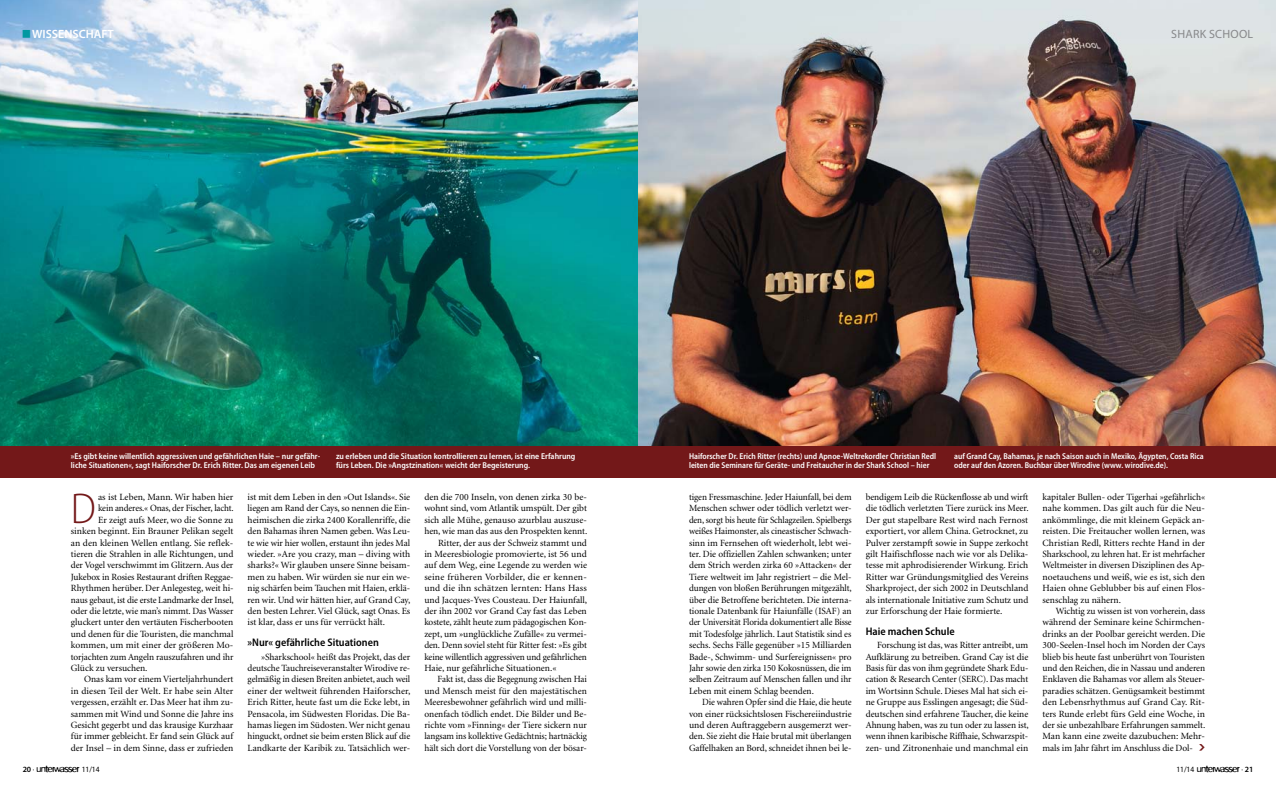
<style>
.page{position:relative;width:1276px;height:794px;background:#fff}
.page>*{position:absolute;margin:0;border:0;box-sizing:border-box;transform-origin:0 0}
.t1{font:300 semi-condensed 43.3px "Myriad Pro";color:#731819}
.t2{font:600 12px "Myriad Pro";color:#fff}
.t3{font:12px "Myriad Pro";letter-spacing:.02em;color:#87888a}
.t4{font:600 semi-condensed 11px "Myriad Pro";color:#000}
.t5{font:9.5px/11.4px "Minion";color:#000;text-align:justify}
.t6{font:9.5px/11.4px "Minion";color:#000;text-align:justify;scale:.96 1}
.t7{font:9.5px "Minion";letter-spacing:.02em;color:#000}
.t8{font:600 semi-condensed 8.5px/9.6px "Myriad Pro";color:#fff}
.t9{font:semi-condensed 8px "Myriad Pro";color:#000}
.s1{font-family:"Arrowdyn";font-weight:700;font-size:8px;color:#731819}
.s2{font-weight:600;font-stretch:normal}
.s3{font-family:"Unterwasser";font-stretch:normal;font-size:8.5px}
</style>
<div class="page">
<img style="left:0;top:0;width:1276px;height:446px">
<div style="left:0;top:446px;width:1276px;height:32px;background:#731819"></div>
<svg style="left:23px;top:30px;width:7px;height:8px"></svg>
<p class="t2" style="left:32px;top:27px;width:83px">WISSENSCHAFT</p>
<p class="t3" style="left:1171px;top:27px;width:83px">SHARK SCHOOL</p>
<p class="t8" style="left:71px;top:451px;width:251px">»Es gibt keine willentlich aggressiven und gefährlichen Haie – nur gefähr&shy;liche Situationen«, sagt Haiforscher Dr. Erich Ritter. Das am eigenen Leib</p>
<p class="t8" style="left:336px;top:451px;width:241px">zu erleben und die Situation kontrollieren zu lernen, ist eine Erfahrung fürs Leben. Die »Angstzination« weicht der Begeisterung.</p>
<p class="t8" style="left:689px;top:451px;width:249px">Haiforscher Dr. Erich Ritter (rechts) und Apnoe-Weltrekordler Christian Redl leiten die Seminare für Geräte- und Freitaucher in der Shark School – hier</p>
<p class="t8" style="left:954px;top:451px;width:251px">auf Grand Cay, Bahamas, je nach Saison auch in Mexiko, Ägypten, Costa Rica oder auf den Azoren. Buchbar über Wirodive (www. wirodive.de).</p>
<h1 class="t1" style="left:71px;top:485px;width:27px">D</h1>
<p class="t5" style="left:98px;top:491px;width:137px">as ist Leben, Mann. Wir haben hier</p>
<p class="t6" style="left:98px;top:503px;width:143px">kein anderes.« Onas, der Fischer, lacht.</p>
<p class="t5" style="left:98px;top:514px;width:137px">Er zeigt aufs Meer, wo die Sonne zu</p>
<p class="t5" style="left:71px;top:526px;width:164px">sinken beginnt. Ein Brauner Pelikan segelt</p>
<p class="t5" style="left:71px;top:537px;width:164px">an den kleinen Wellen entlang. Sie reflek-</p>
<p class="t5" style="left:71px;top:548px;width:164px">tieren die Strahlen in alle Richtungen, und</p>
<p class="t5" style="left:71px;top:560px;width:164px">der Vogel verschwimmt im Glitzern. Aus der</p>
<p class="t5" style="left:71px;top:571px;width:164px">Jukebox in Rosies Restaurant driften Reggae-</p>
<p class="t5" style="left:71px;top:583px;width:164px">Rhythmen herüber. Der Anlegesteg, weit hi-</p>
<p class="t6" style="left:71px;top:594px;width:171px">naus gebaut, ist die erste Landmarke der Insel,</p>
<p class="t5" style="left:71px;top:605px;width:164px">oder die letzte, wie man’s nimmt. Das Wasser</p>
<p class="t5" style="left:71px;top:617px;width:164px">gluckert unter den vertäuten Fischerbooten</p>
<p class="t5" style="left:71px;top:628px;width:164px">und denen für die Touristen, die manchmal</p>
<p class="t5" style="left:71px;top:640px;width:164px">kommen, um mit einer der größeren Mo-</p>
<p class="t5" style="left:71px;top:651px;width:164px">torjachten zum Angeln rauszufahren und ihr</p>
<p class="t5" style="left:71px;top:662px;width:78px">Glück zu versuchen.</p>
<p class="t5" style="left:84px;top:674px;width:151px">Onas kam vor einem Vierteljahrhundert</p>
<p class="t5" style="left:71px;top:685px;width:164px">in diesen Teil der Welt. Er habe sein Alter</p>
<p class="t5" style="left:71px;top:697px;width:164px">vergessen, erzählt er. Das Meer hat ihm zu-</p>
<p class="t5" style="left:71px;top:708px;width:164px">sammen mit Wind und Sonne die Jahre ins</p>
<p class="t5" style="left:71px;top:719px;width:164px">Gesicht gegerbt und das krausige Kurzhaar</p>
<p class="t5" style="left:71px;top:731px;width:164px">für immer gebleicht. Er fand sein Glück auf</p>
<p class="t5" style="left:71px;top:742px;width:164px">der Insel – in dem Sinne, dass er zufrieden</p>
<p class="t5" style="left:248px;top:491px;width:164px">ist mit dem Leben in den »Out Islands«. Sie liegen am Rand der Cays, so nennen die Ein&shy;heimischen die zirka 2400 Korallenriffe, die den Bahamas ihren Namen geben. Was Leu&shy;te wie wir hier wollen, erstaunt ihn jedes Mal wieder. »Are you crazy, man – diving with sharks?« Wir glauben unsere Sinne beisam&shy;men zu haben. Wir würden sie nur ein we&shy;nig schärfen beim Tauchen mit Haien, erklä&shy;ren wir. Und wir hätten hier, auf Grand Cay, den besten Lehrer. Viel Glück, sagt Onas. Es ist klar, dass er uns für verrückt hält.</p>
<p class="t4" style="left:248px;top:636px;width:133px">»Nur« gefährliche Situationen</p>
<p class="t5" style="left:248px;top:651px;width:164px;text-indent:13px">»Sharkschool« heißt das Projekt, das der deutsche Tauchreiseveranstalter Wirodive re&shy;gelmäßig in diesen Breiten anbietet, auch weil einer der weltweit führenden Haiforscher, Erich Ritter, heute fast um die Ecke lebt, in Pensacola, im Südwesten Floridas. Die Ba&shy;hamas liegen im Südosten. Wer nicht genau hinguckt, ordnet sie beim ersten Blick auf die Landkarte der Karibik zu. Tatsächlich wer-</p>
<p class="t5" style="left:424px;top:491px;width:164px">den die 700 Inseln, von denen zirka 30 be-</p>
<p class="t5" style="left:424px;top:503px;width:164px">wohnt sind, vom Atlantik umspült. Der gibt</p>
<p class="t5" style="left:424px;top:514px;width:164px">sich alle Mühe, genauso azurblau auszuse-</p>
<p class="t5" style="left:424px;top:526px;width:164px">hen, wie man das aus den Prospekten kennt.</p>
<p class="t5" style="left:438px;top:537px;width:150px">Ritter, der aus der Schweiz stammt und</p>
<p class="t5" style="left:424px;top:548px;width:164px">in Meeresbiologie promovierte, ist 56 und</p>
<p class="t5" style="left:424px;top:560px;width:164px">auf dem Weg, eine Legende zu werden wie</p>
<p class="t7" style="left:424px;top:572px;width:164px">seine früheren Vorbilder, die er kennen-</p>
<p class="t5" style="left:424px;top:583px;width:164px">und die ihn schätzen lernten: Hans Hass</p>
<p class="t5" style="left:424px;top:594px;width:164px">und Jacques-Yves Cousteau. Der Haiunfall,</p>
<p class="t5" style="left:424px;top:605px;width:164px">der ihn 2002 vor Grand Cay fast das Leben</p>
<p class="t5" style="left:424px;top:617px;width:164px">kostete, zählt heute zum pädagogischen Kon-</p>
<p class="t5" style="left:424px;top:628px;width:164px">zept, um »unglückliche Zufälle« zu vermei-</p>
<p class="t5" style="left:424px;top:640px;width:164px">den. Denn soviel steht für Ritter fest: »Es gibt</p>
<p class="t6" style="left:424px;top:651px;width:171px">keine willentlich aggressiven und gefährlichen</p>
<p class="t5" style="left:424px;top:662px;width:134px">Haie, nur gefährliche Situationen.«</p>
<p class="t6" style="left:438px;top:674px;width:157px">Fakt ist, dass die Begegnung zwischen Hai</p>
<p class="t5" style="left:424px;top:685px;width:164px">und Mensch meist für den majestätischen</p>
<p class="t5" style="left:424px;top:697px;width:164px">Meeresbewohner gefährlich wird und milli-</p>
<p class="t5" style="left:424px;top:708px;width:164px">onenfach tödlich endet. Die Bilder und Be-</p>
<p class="t5" style="left:424px;top:719px;width:164px">richte vom »Finning« der Tiere sickern nur</p>
<p class="t6" style="left:424px;top:731px;width:171px">langsam ins kollektive Gedächtnis; hartnäckig</p>
<p class="t5" style="left:424px;top:742px;width:164px">hält sich dort die Vorstellung von der bösar-</p>
<p class="t6" style="left:689px;top:491px;width:171px">tigen Fressmaschine. Jeder Haiunfall, bei dem Menschen schwer oder tödlich verletzt wer&shy;den, sorgt bis heute für Schlagzeilen. Spielbergs weißes Haimonster, als cineastischer Schwach&shy;sinn im Fernsehen oft wiederholt, lebt wei&shy;ter. Die offiziellen Zahlen schwanken; unter dem Strich werden zirka 60 »Attacken« der Tiere weltweit im Jahr registriert – die Mel&shy;dungen von bloßen Berührungen mitgezählt, über die Betroffene berichteten. Die interna&shy;tionale Datenbank für Haiunfälle (ISAF) an der Universität Florida dokumentiert alle Bisse mit Todesfolge jährlich. Laut Statistik sind es sechs. Sechs Fälle gegenüber »15 Milliarden Bade-, Schwimm- und Surfereignissen« pro Jahr sowie den zirka 150 Kokosnüssen, die im selben Zeitraum auf Menschen fallen und ihr Leben mit einem Schlag beenden.</p>
<p class="t5" style="left:689px;top:697px;width:164px;text-indent:13px">Die wahren Opfer sind die Haie, die heute von einer rücksichtslosen Fischereiindustrie und deren Auftraggebern ausgemerzt wer&shy;den. Sie zieht die Haie brutal mit überlangen Gaffelhaken an Bord, schneidet ihnen bei le-</p>
<p class="t5" style="left:866px;top:491px;width:164px">bendigem Leib die Rückenflosse ab und wirft die tödlich verletzten Tiere zurück ins Meer.<br>Der gut stapelbare Rest wird nach Fernost exportiert, vor allem China. Getrocknet, zu Pulver zerstampft sowie in Suppe zerkocht gilt Haifischflosse nach wie vor als Delika&shy;tesse mit aphrodisierender Wirkung. Erich Ritter war Gründungsmitglied des Vereins Sharkproject, der sich 2002 in Deutschland als internationale Initiative zum Schutz und zur Erforschung der Haie formierte.</p>
<p class="t4" style="left:866px;top:625px;width:90px">Haie machen Schule</p>
<p class="t5" style="left:866px;top:640px;width:164px;text-indent:11px">Forschung ist das, was Ritter antreibt, um Aufklärung zu betreiben. Grand Cay ist die Basis für das von ihm gegründete Shark Edu&shy;cation &amp; Research Center (SERC). Das macht im Wortsinn Schule. Dieses Mal hat sich ei&shy;ne Gruppe aus Esslingen angesagt; die Süd&shy;deutschen sind erfahrene Taucher, die keine Ahnung haben, was zu tun oder zu lassen ist, wenn ihnen karibische Riffhaie, Schwarzspit&shy;zen- und Zitronenhaie und manchmal ein</p>
<p class="t5" style="left:1042px;top:491px;width:164px">kapitaler Bullen- oder Tigerhai »gefährlich« nahe kommen. Das gilt auch für die Neu&shy;ankömmlinge, die mit kleinem Gepäck an&shy;reisten. Die Freitaucher wollen lernen, was Christian Redl, Ritters rechte Hand in der Sharkschool, zu lehren hat. Er ist mehrfacher Weltmeister in diversen Disziplinen des Ap&shy;noetauchens und weiß, wie es ist, sich den Haien ohne Geblubber bis auf einen Flos&shy;senschlag zu nähern.</p>
<p class="t5" style="left:1042px;top:605px;width:164px;text-indent:13px">Wichtig zu wissen ist von vorherein, dass während der Seminare keine Schirmchen&shy;drinks an der Poolbar gereicht werden. Die 300-Seelen-Insel hoch im Norden der Cays blieb bis heute fast unberührt von Touristen und den Reichen, die in Nassau und anderen Enklaven die Bahamas vor allem als Steuer&shy;paradies schätzen. Genügsamkeit bestimmt den Lebensrhythmus auf Grand Cay. Rit&shy;ters Runde erlebt fürs Geld eine Woche, in der sie unbezahlbare Erfahrungen sammelt.<br>Man kann eine zweite dazubuchen: Mehr&shy;mals im Jahr fährt im Anschluss die Dol- <span class="s1">c</span></p>
<p class="t9" style="left:23px;top:765px;width:78px"><span class="s2">20</span> · <span class="s3">u</span> 11/14</p>
<p class="t9" style="left:1176px;top:765px;width:78px">11/14 <span class="s3">u</span> · <span class="s2">21</span></p>
</div>
